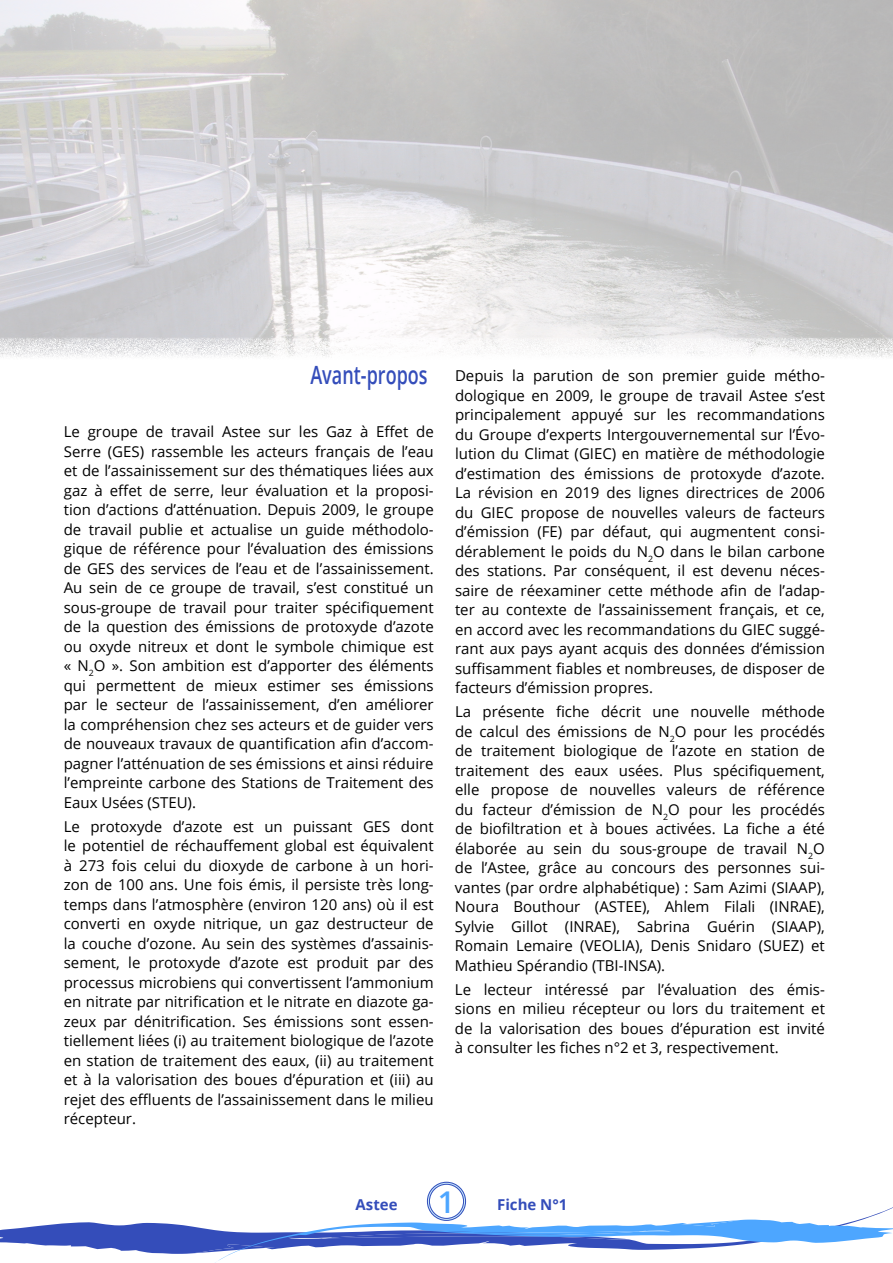
<style>
.page{position:relative;width:893px;height:1263px;background:#fff}
.page>*{position:absolute;margin:0;border:0;box-sizing:border-box;transform-origin:0 0}
.t1{font:600 30px "Open Sans";color:#4da6ff}
.t2{font:600 25.2px "Open Sans";color:#344dba;scale:.71 1}
.t3{font:15px/19.5px "Open Sans";color:#000;text-align:justify}
.t4{font:700 15px "Open Sans";color:#344dba}
</style>
<div class="page">
<img style="left:0;top:0;width:893px;height:358px">
<svg style="left:0;top:1193px;width:893px;height:61px"></svg>
<svg style="left:192px;top:1219px;width:701px;height:44px"></svg>
<div style="left:428px;top:1183px;width:37px;height:36px;background:#fff;border-radius:50%"></div>
<div style="left:427px;top:1182px;width:39px;height:39px;border:3px solid #ccecff;border-radius:50%"></div>
<div style="left:427px;top:1182px;width:39px;height:39px;border:1px solid #344dba;border-radius:50%"></div>
<div style="left:429px;top:1184px;width:35px;height:35px;border:1px solid #344dba;border-radius:50%"></div>
<h2 class="t2" style="left:310px;top:357px;width:167px">Avant-propos</h2>
<p class="t3" style="left:64px;top:422px;width:371px">Le groupe de travail Astee sur les Gaz à Effet de Serre (GES) rassemble les acteurs français de l’eau et de l’assainissement sur des thématiques liées aux gaz à effet de serre, leur évaluation et la proposi&shy;tion d’actions d’atténuation. Depuis 2009, le groupe de travail publie et actualise un guide méthodolo&shy;gique de référence pour l’évaluation des émissions de GES des services de l’eau et de l’assainissement.<br>Au sein de ce groupe de travail, s’est constitué un sous-groupe de travail pour traiter spécifiquement de la question des émissions de protoxyde d’azote ou oxyde nitreux et dont le symbole chimique est « N<sub>2</sub>O ». Son ambition est d’apporter des éléments qui permettent de mieux estimer ses émissions par le secteur de l’assainissement, d’en améliorer la compréhension chez ses acteurs et de guider vers de nouveaux travaux de quantification afin d’accom&shy;pagner l’atténuation de ses émissions et ainsi réduire l’empreinte carbone des Stations de Traitement des Eaux Usées (STEU).</p>
<p class="t3" style="left:64px;top:816px;width:371px">Le protoxyde d’azote est un puissant GES dont le potentiel de réchauffement global est équivalent à 273 fois celui du dioxyde de carbone à un hori&shy;zon de 100 ans. Une fois émis, il persiste très long&shy;temps dans l’atmosphère (environ 120 ans) où il est converti en oxyde nitrique, un gaz destructeur de la couche d’ozone. Au sein des systèmes d’assainis&shy;sement, le protoxyde d’azote est produit par des processus microbiens qui convertissent l’ammonium en nitrate par nitrification et le nitrate en diazote ga&shy;zeux par dénitrification. Ses émissions sont essen&shy;tiellement liées (i) au traitement biologique de l’azote en station de traitement des eaux, (ii) au traitement et à la valorisation des boues d’épuration et (iii) au rejet des effluents de l’assainissement dans le milieu récepteur.</p>
<p class="t3" style="left:455px;top:366px;width:371px">Depuis la parution de son premier guide métho&shy;dologique en 2009, le groupe de travail Astee s’est principalement appuyé sur les recommandations du Groupe d’experts Intergouvernemental sur l’Évo&shy;lution du Climat (GIEC) en matière de méthodologie d’estimation des émissions de protoxyde d’azote.<br>La révision en 2019 des lignes directrices de 2006 du GIEC propose de nouvelles valeurs de facteurs d’émission (FE) par défaut, qui augmentent consi&shy;dérablement le poids du N<sub>2</sub>O dans le bilan carbone des stations. Par conséquent, il est devenu néces&shy;saire de réexaminer cette méthode afin de l’adap&shy;ter au contexte de l’assainissement français, et ce, en accord avec les recommandations du GIEC suggé&shy;rant aux pays ayant acquis des données d’émission suffisamment fiables et nombreuses, de disposer de facteurs d’émission propres.</p>
<p class="t3" style="left:455px;top:702px;width:371px">La présente fiche décrit une nouvelle méthode de calcul des émissions de N<sub>2</sub>O pour les procédés de traitement biologique de l’azote en station de traitement des eaux usées. Plus spécifiquement, elle propose de nouvelles valeurs de référence du facteur d’émission de N<sub>2</sub>O pour les procédés de biofiltration et à boues activées. La fiche a été élaborée au sein du sous-groupe de travail N<sub>2</sub>O de l’Astee, grâce au concours des personnes sui&shy;vantes (par ordre alphabétique) : Sam Azimi (SIAAP), Noura Bouthour (ASTEE), Ahlem Filali (INRAE), Sylvie Gillot (INRAE), Sabrina Guérin (SIAAP), Romain Lemaire (VEOLIA), Denis Snidaro (SUEZ) et Mathieu Spérandio (TBI-INSA).</p>
<p class="t3" style="left:455px;top:979px;width:371px">Le lecteur intéressé par l’évaluation des émis&shy;sions en milieu récepteur ou lors du traitement et de la valorisation des boues d’épuration est invité à consulter les fiches n°2 et 3, respectivement.</p>
<h1 class="t1" style="left:438px;top:1181px;width:19px">1</h1>
<p class="t4" style="left:356px;top:1194px;width:44px">Astee</p>
<p class="t4" style="left:497px;top:1194px;width:72px">Fiche N°1</p>
</div>
